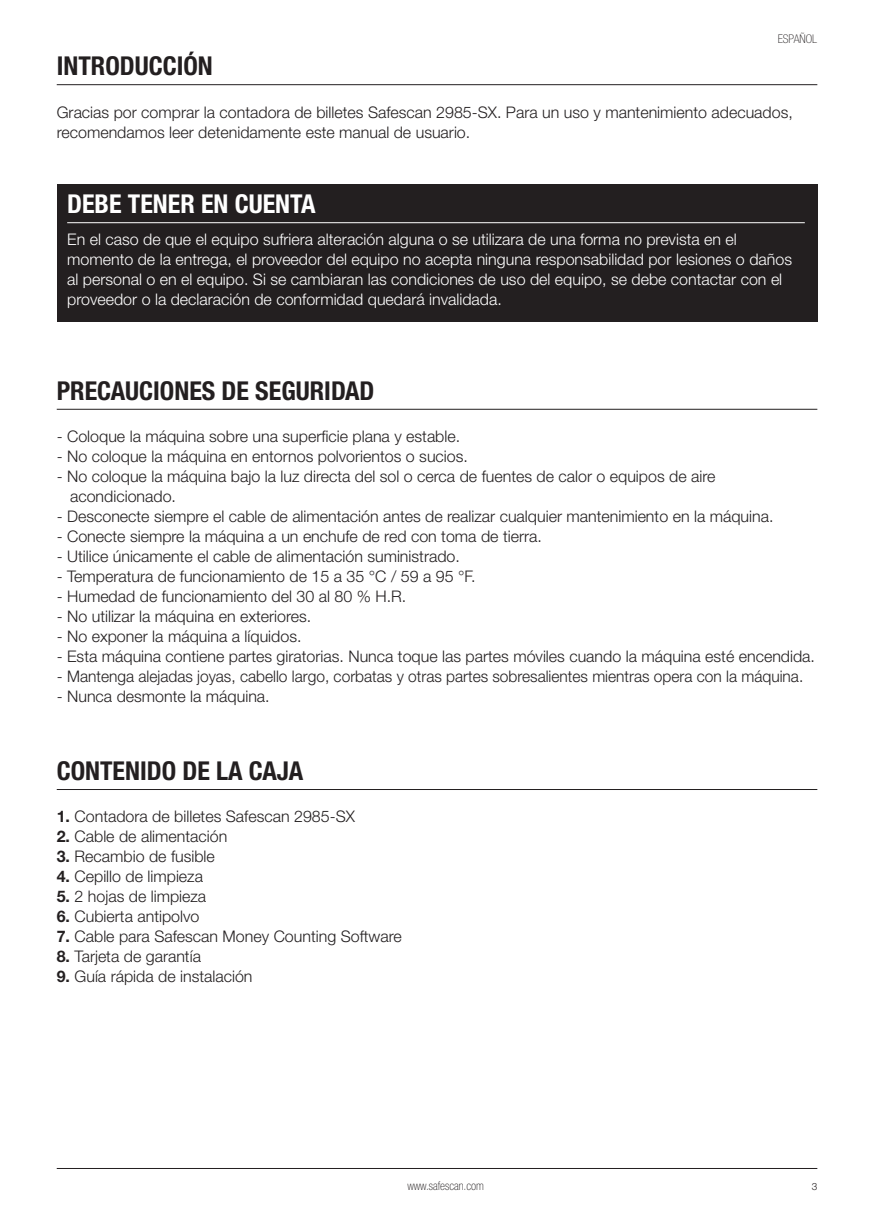
<style>
.page{position:relative;width:874px;height:1225px;background:#fff}
.page>*{position:absolute;margin:0;border:0;box-sizing:border-box;transform-origin:0 0}
.t1{font:700 condensed 26px "Helvetica Neue LT Std";color:#231f20}
.t2{font:700 condensed 26px "Helvetica Neue LT Std";color:#fff}
.t3{font:300 16px/20px "Helvetica Neue LT Std";color:#231f20}
.t4{font:300 16px/20px "Helvetica Neue LT Std";color:#fff}
.t5{font:100 condensed 12px "Helvetica Neue LT Std";color:#231f20}
.t6{font:300 10px "Helvetica Neue LT Std";color:#231f20}
.s1{font-weight:700}
</style>
<div class="page">
<hr style="left:57px;top:1168px;width:759px;height:1px;background:#231f20">
<div style="left:57px;top:184px;width:759px;height:137px;background:#231f20"></div>
<hr style="left:67px;top:222px;width:737px;height:1px;background:#fff">
<hr style="left:57px;top:84px;width:759px;height:1px;background:#231f20">
<hr style="left:57px;top:409px;width:759px;height:1px;background:#231f20">
<hr style="left:57px;top:789px;width:759px;height:1px;background:#231f20">
<h1 class="t1" style="left:57px;top:50px;width:157px">INTRODUCCIÓN</h1>
<p class="t5" style="left:777px;top:32px;width:41px">ESPAÑOL</p>
<p class="t3" style="left:57px;top:102px;width:737px">Gracias por comprar la contadora de billetes Safescan 2985-SX. Para un uso y mantenimiento adecuados, recomendamos leer detenidamente este manual de usuario.</p>
<h1 class="t2" style="left:67px;top:188px;width:250px">DEBE TENER EN CUENTA</h1>
<p class="t4" style="left:67px;top:229px;width:726px">En el caso de que el equipo sufriera alteración alguna o se utilizara de una forma no prevista en el momento de la entrega, el proveedor del equipo no acepta ninguna responsabilidad por lesiones o daños al personal o en el equipo. Si se cambiaran las condiciones de uso del equipo, se debe contactar con el proveedor o la declaración de conformidad quedará invalidada.</p>
<h1 class="t1" style="left:57px;top:375px;width:319px">PRECAUCIONES DE SEGURIDAD</h1>
<p class="t3" style="left:57px;top:426px;width:405px">- Coloque la máquina sobre una superficie plana y estable.</p>
<p class="t3" style="left:57px;top:446px;width:412px">- No coloque la máquina en entornos polvorientos o sucios.</p>
<p class="t3" style="left:70px;top:466px;width:646px;text-indent:-13px">- No coloque la máquina bajo la luz directa del sol o cerca de fuentes de calor o equipos de aire acondicionado.</p>
<p class="t3" style="left:57px;top:506px;width:718px">- Desconecte siempre el cable de alimentación antes de realizar cualquier mantenimiento en la máquina.</p>
<p class="t3" style="left:57px;top:526px;width:486px">- Conecte siempre la máquina a un enchufe de red con toma de tierra.</p>
<p class="t3" style="left:57px;top:546px;width:404px">- Utilice únicamente el cable de alimentación suministrado.</p>
<p class="t3" style="left:57px;top:566px;width:420px">- Temperatura de funcionamiento de 15 a 35 °C / 59 a 95 °F.</p>
<p class="t3" style="left:57px;top:586px;width:351px">- Humedad de funcionamiento del 30 al 80 % H.R.</p>
<p class="t3" style="left:57px;top:606px;width:256px">- No utilizar la máquina en exteriores.</p>
<p class="t3" style="left:57px;top:626px;width:246px">- No exponer la máquina a líquidos.</p>
<p class="t3" style="left:57px;top:646px;width:759px">- Esta máquina contiene partes giratorias. Nunca toque las partes móviles cuando la máquina esté encendida.</p>
<p class="t3" style="left:57px;top:666px;width:747px">- Mantenga alejadas joyas, cabello largo, corbatas y otras partes sobresalientes mientras opera con la máquina.</p>
<p class="t3" style="left:57px;top:686px;width:214px">- Nunca desmonte la máquina.</p>
<h1 class="t1" style="left:57px;top:755px;width:248px">CONTENIDO DE LA CAJA</h1>
<p class="t3" style="left:57px;top:806px;width:299px"><span class="s1">1.</span> Contadora de billetes Safescan 2985-SX</p>
<p class="t3" style="left:57px;top:826px;width:172px"><span class="s1">2.</span> Cable de alimentación</p>
<p class="t3" style="left:57px;top:846px;width:159px"><span class="s1">3.</span> Recambio de fusible</p>
<p class="t3" style="left:57px;top:866px;width:148px"><span class="s1">4.</span> Cepillo de limpieza</p>
<p class="t3" style="left:57px;top:886px;width:151px"><span class="s1">5.</span> 2 hojas de limpieza</p>
<p class="t3" style="left:57px;top:906px;width:144px"><span class="s1">6.</span> Cubierta antipolvo</p>
<p class="t3" style="left:57px;top:926px;width:346px"><span class="s1">7.</span> Cable para Safescan Money Counting Software</p>
<p class="t3" style="left:57px;top:946px;width:146px"><span class="s1">8.</span> Tarjeta de garantía</p>
<p class="t3" style="left:57px;top:966px;width:197px"><span class="s1">9.</span> Guía rápida de instalación</p>
<p class="t5" style="left:407px;top:1179px;width:78px">www.safescan.com</p>
<p class="t6" style="left:811px;top:1180px;width:7px">3</p>
</div>
